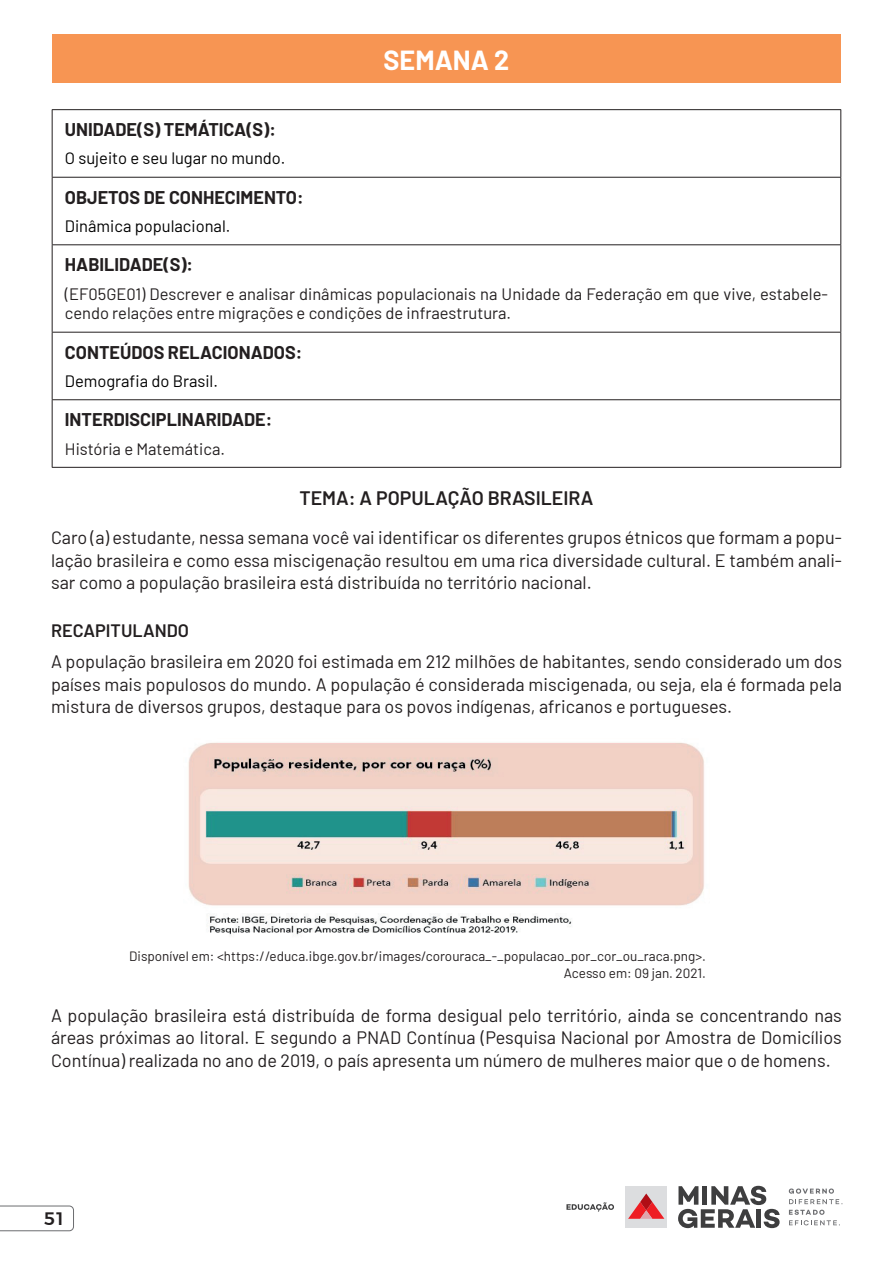
<style>
.page{position:relative;width:893px;height:1263px;background:#fff}
.page>*{position:absolute;margin:0;border:0;box-sizing:border-box;transform-origin:0 0}
.Titulo_semana{font:700 27px "Barlow";color:#fff}
._01_Texto_Título{font:600 19.5px "Barlow";color:#231f20}
._01_Texto{font:18px/22.5px "Barlow";color:#231f20;text-align:justify}
.Tabela_miolo_1linha{font:700 18px "Barlow";color:#231f20}
._01_Texto_-_subtitul{font:600 18px "Barlow";color:#231f20}
.t1{font:500 18px "Montserrat";color:#231f20}
.Tabela_miolo_semana{font:16.5px/19.8px "Barlow";color:#231f20}
.Tabela_miolo_semana-2{font:16.5px "Barlow";color:#000001}
._08_Fonte{font:13.5px/16.5px "Barlow";color:#231f20;text-align:right}
</style>
<div class="page">
<div style="left:625px;top:1186px;width:42px;height:42px;background:#dcdddf"></div>
<svg style="left:628px;top:1193px;width:36px;height:26px"></svg>
<svg style="left:678px;top:1186px;width:102px;height:42px"></svg>
<svg style="left:789px;top:1188px;width:53px;height:16px"></svg>
<svg style="left:789px;top:1210px;width:51px;height:15px"></svg>
<svg style="left:566px;top:1202px;width:48px;height:9px"></svg>
<svg style="left:0;top:1205px;width:74px;height:26px"></svg>
<div style="left:52px;top:34px;width:789px;height:48px;background:#f79553"></div>
<hr style="left:52px;top:177px;width:789px;height:1px;background:#231f20">
<hr style="left:52px;top:244px;width:789px;height:1px;background:#231f20">
<hr style="left:52px;top:332px;width:789px;height:1px;background:#231f20">
<hr style="left:52px;top:110px;width:1px;height:67px;background:#231f20">
<hr style="left:840px;top:110px;width:1px;height:67px;background:#231f20">
<hr style="left:52px;top:178px;width:1px;height:66px;background:#231f20">
<hr style="left:840px;top:178px;width:1px;height:66px;background:#231f20">
<hr style="left:52px;top:245px;width:1px;height:87px;background:#231f20">
<hr style="left:840px;top:245px;width:1px;height:87px;background:#231f20">
<hr style="left:52px;top:333px;width:1px;height:66px;background:#231f20">
<hr style="left:840px;top:333px;width:1px;height:66px;background:#231f20">
<hr style="left:52px;top:399px;width:789px;height:1px;background:#231f20">
<hr style="left:52px;top:400px;width:1px;height:67px;background:#231f20">
<hr style="left:840px;top:400px;width:1px;height:67px;background:#231f20">
<hr style="left:52px;top:467px;width:789px;height:1px;background:#231f20">
<hr style="left:52px;top:109px;width:789px;height:1px;background:#231f20">
<img style="left:188px;top:742px;width:516px;height:194px">
<p class="Titulo_semana" style="left:384px;top:40px;width:127px">SEMANA 2</p>
<p class="Tabela_miolo_1linha" style="left:65px;top:116px;width:213px">UNIDADE(S) TEMÁTICA(S):</p>
<p class="Tabela_miolo_semana-2" style="left:65px;top:147px;width:222px">O sujeito e seu lugar no mundo.</p>
<p class="Tabela_miolo_1linha" style="left:65px;top:184px;width:240px">OBJETOS DE CONHECIMENTO:</p>
<p class="Tabela_miolo_semana-2" style="left:65px;top:214px;width:167px">Dinâmica populacional.</p>
<p class="Tabela_miolo_1linha" style="left:65px;top:251px;width:130px">HABILIDADE(S):</p>
<p class="Tabela_miolo_semana" style="left:65px;top:282px;width:765px">(EF05GE01) Descrever e analisar dinâmicas populacionais na Unidade da Federação em que vive, estabele&shy;cendo relações entre migrações e condições de infraestrutura.</p>
<p class="Tabela_miolo_1linha" style="left:65px;top:339px;width:239px">CONTEÚDOS RELACIONADOS:</p>
<p class="Tabela_miolo_semana-2" style="left:65px;top:369px;width:155px">Demografia do Brasil.</p>
<p class="Tabela_miolo_1linha" style="left:65px;top:406px;width:209px">INTERDISCIPLINARIDADE:</p>
<p class="Tabela_miolo_semana" style="left:65px;top:437px;width:162px">História e Matemática.</p>
<p class="_01_Texto_Título" style="left:299px;top:483px;width:296px">TEMA: A POPULAÇÃO BRASILEIRA</p>
<p class="_01_Texto" style="left:51px;top:525px;width:792px">Caro (a) estudante, nessa semana você vai identificar os diferentes grupos étnicos que formam a popu&shy;lação brasileira e como essa miscigenação resultou em uma rica diversidade cultural. E também anali&shy;sar como a população brasileira está distribuída no território nacional.</p>
<p class="_01_Texto_-_subtitul" style="left:51px;top:617px;width:139px">RECAPITULANDO</p>
<p class="_01_Texto" style="left:51px;top:649px;width:792px">A população brasileira em 2020 foi estimada em 212 milhões de habitantes, sendo considerado um dos países mais populosos do mundo. A população é considerada miscigenada, ou seja, ela é formada pela mistura de diversos grupos, destaque para os povos indígenas, africanos e portugueses.</p>
<p class="_08_Fonte" style="left:129px;top:947px;width:578px">Disponível em: &lt;https://educa.ibge.gov.br/images/corouraca_-_populacao_por_cor_ou_raca.png&gt;.<br>Acesso em: 09 jan. 2021.</p>
<p class="_01_Texto" style="left:51px;top:1002px;width:792px">A população brasileira está distribuída de forma desigual pelo território, ainda se concentrando nas áreas próximas ao litoral. E segundo a PNAD Contínua (Pesquisa Nacional por Amostra de Domicílios Contínua) realizada no ano de 2019, o país apresenta um número de mulheres maior que o de homens.</p>
<p class="t1" style="left:44px;top:1204px;width:21px">51</p>
</div>
